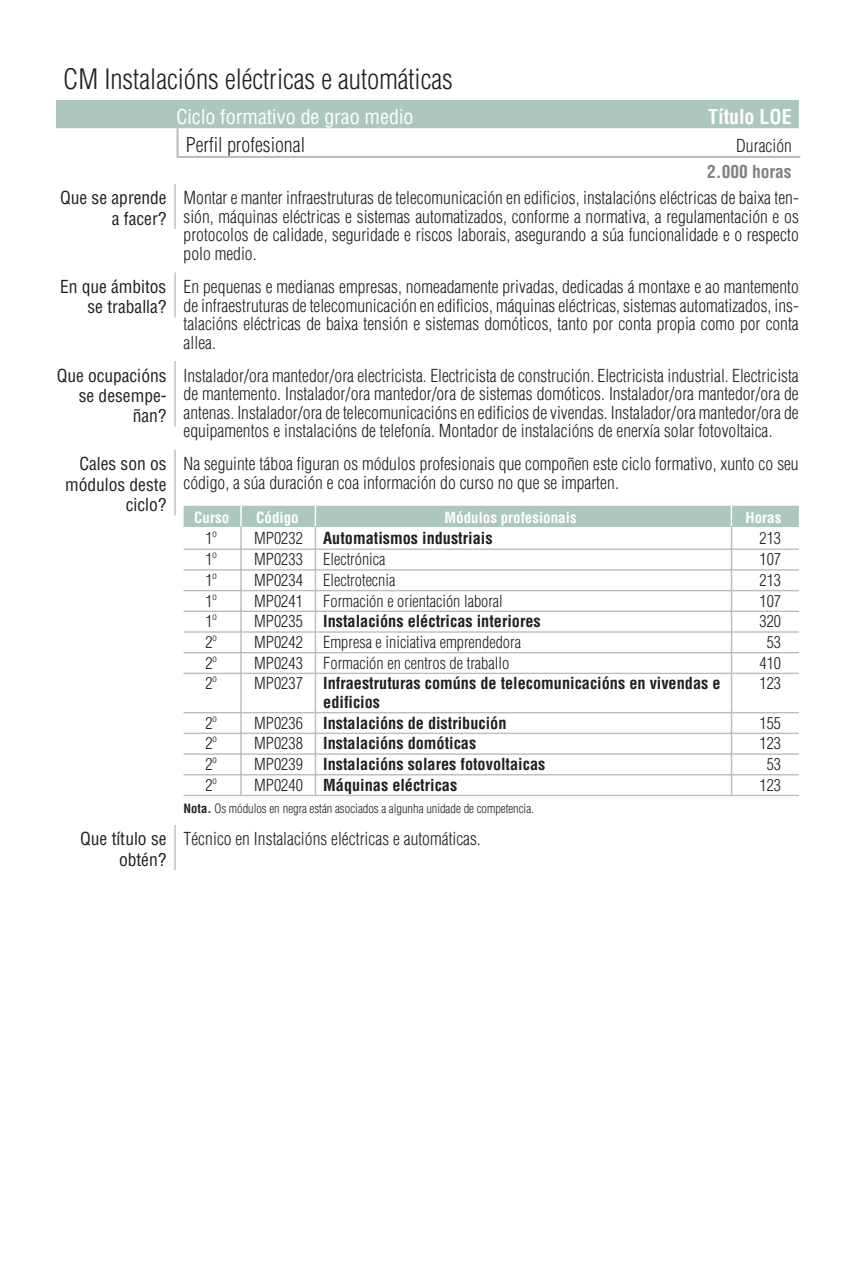
<style>
.page{position:relative;width:857px;height:1282px;background:#fff}
.page>*{position:absolute;margin:0;border:0;box-sizing:border-box;transform-origin:0 0}
.t1{font:300 condensed 27.5px "Helvetica";color:#231f20}
.t2{font:condensed 20px "Helvetica";letter-spacing:-.005em;color:#fff}
.t3{font:300 condensed 20px "Helvetica";letter-spacing:.005em;color:#231f20}
.t4{font:700 condensed 20px "Helvetica";letter-spacing:-.005em;color:#fff}
.t5{font:300 condensed 17.5px/18.5px "Helvetica";color:#231f20;text-align:justify}
.t6{font:condensed 17.5px/20.5px "Helvetica";letter-spacing:-.005em;color:#231f20;text-align:right}
.t7{font:700 condensed 17.5px "Helvetica";letter-spacing:-.005em;color:#808285}
.t8{font:700 condensed 16.25px/18.2px "Helvetica";color:#231f20}
.t9{font:300 condensed 16.25px "Helvetica";color:#231f20}
.t10{font:700 condensed 15px "Helvetica";color:#fff}
.t11{font:300 condensed 12.5px "Helvetica";letter-spacing:-.005em;color:#231f20}
.s1{font-weight:300}
.s2{font-weight:700}
</style>
<div class="page">
<div style="left:56px;top:100px;width:743px;height:28px;background:#adc7bd"></div>
<hr style="left:176px;top:128px;width:3px;height:28px;background:#bcbdc0">
<hr style="left:176px;top:156px;width:624px;height:2px;background:#bcbdc0">
<hr style="left:174px;top:184px;width:2px;height:45px;background:#bcbdc0">
<hr style="left:174px;top:272px;width:2px;height:46px;background:#bcbdc0">
<hr style="left:174px;top:361px;width:2px;height:66px;background:#bcbdc0">
<hr style="left:174px;top:450px;width:2px;height:65px;background:#bcbdc0">
<div style="left:184px;top:506px;width:615px;height:21px;background:#adc7bd"></div>
<hr style="left:240px;top:503px;width:2px;height:24px;background:#fff">
<hr style="left:184px;top:548px;width:615px;height:2px;background:#bcbdc0">
<hr style="left:240px;top:526px;width:2px;height:22px;background:#bcbdc0">
<hr style="left:184px;top:569px;width:615px;height:2px;background:#bcbdc0">
<hr style="left:240px;top:547px;width:2px;height:22px;background:#bcbdc0">
<hr style="left:184px;top:590px;width:615px;height:1px;background:#bcbdc0">
<hr style="left:240px;top:568px;width:2px;height:22px;background:#bcbdc0">
<hr style="left:184px;top:610px;width:615px;height:2px;background:#bcbdc0">
<hr style="left:240px;top:589px;width:2px;height:21px;background:#bcbdc0">
<hr style="left:184px;top:631px;width:615px;height:2px;background:#bcbdc0">
<hr style="left:240px;top:609px;width:2px;height:22px;background:#bcbdc0">
<hr style="left:184px;top:652px;width:615px;height:1px;background:#bcbdc0">
<hr style="left:240px;top:630px;width:2px;height:22px;background:#bcbdc0">
<hr style="left:184px;top:673px;width:615px;height:1px;background:#bcbdc0">
<hr style="left:240px;top:651px;width:2px;height:22px;background:#bcbdc0">
<svg style="left:315px;top:506px;width:1px;height:165px"></svg>
<svg style="left:731px;top:506px;width:1px;height:165px"></svg>
<hr style="left:184px;top:712px;width:615px;height:1px;background:#bcbdc0">
<hr style="left:240px;top:671px;width:2px;height:40px;background:#bcbdc0">
<hr style="left:315px;top:671px;width:1px;height:41px;background:#bcbdc0">
<hr style="left:731px;top:671px;width:1px;height:41px;background:#bcbdc0">
<hr style="left:184px;top:733px;width:615px;height:1px;background:#bcbdc0">
<hr style="left:240px;top:711px;width:2px;height:22px;background:#bcbdc0">
<hr style="left:184px;top:753px;width:615px;height:2px;background:#bcbdc0">
<hr style="left:240px;top:731px;width:2px;height:22px;background:#bcbdc0">
<hr style="left:184px;top:774px;width:615px;height:1px;background:#bcbdc0">
<hr style="left:240px;top:752px;width:2px;height:22px;background:#bcbdc0">
<hr style="left:184px;top:795px;width:615px;height:1px;background:#bcbdc0">
<hr style="left:240px;top:773px;width:2px;height:22px;background:#bcbdc0">
<svg style="left:315px;top:713px;width:1px;height:82px"></svg>
<svg style="left:731px;top:713px;width:1px;height:82px"></svg>
<hr style="left:174px;top:825px;width:2px;height:45px;background:#bcbdc0">
<h1 class="t1" style="left:63px;top:69px;width:391px">CM Instalacións eléctricas e automáticas</h1>
<p class="t2" style="left:176px;top:109px;width:238px">Ciclo formativo de grao medio</p>
<p class="t4" style="left:708px;top:109px;width:85px">Título LOE</p>
<p class="t3" style="left:186px;top:137px;width:121px">Perfil profesional</p>
<p class="t5" style="left:736px;top:138px;width:57px">Duración</p>
<p class="t7" style="left:707px;top:164px;width:86px">2.000 horas</p>
<p class="t6" style="left:60px;top:190px;width:108px">Que se apren de a fa cer?</p>
<p class="t5" style="left:184px;top:191px;width:617px">Mon tar e man ter in fraes tru tu ras de te le co mu ni ca ción en edi fi cios, ins ta la cións eléc tri cas de bai xa ten - sión, má qui nas eléc tri cas e sis te mas au to ma ti za dos, con for me a nor ma ti va, a re gu la men ta ción e os pro to co los de ca li da de, se gu ri da de e ris cos la bo rais, ase gu ran do a súa fun cio na li da de e o res pec to polo me dio.</p>
<p class="t6" style="left:60px;top:278px;width:108px">En que ám bi tos se tra ba lla?</p>
<p class="t5" style="left:184px;top:279px;width:617px">En pe que nas e me dia nas em pre sas, no mea da men te pri va das, de di ca das á mon ta xe e ao man te men to de in fraes tru tu ras de te le co mu ni ca ción en edi fi cios, má qui nas eléc tri cas, sis te mas au to ma ti za dos, ins - ta la cións eléc tri cas de bai xa ten sión e sis te mas do mó ti cos, tan to por con ta pro pia co mo por con ta allea.</p>
<p class="t6" style="left:57px;top:367px;width:111px">Que ocu pa cións se de sem pe - ñan?</p>
<p class="t5" style="left:184px;top:368px;width:617px">Insta la dor/ora man te dor/ora elec tri cis ta. Elec tri cis ta de cons tru ción. Elec tri cis ta in dus trial. Elec tri cis ta de man te men to. Insta la dor/ora man te dor/ora de sis te mas do mó ti cos. Insta la dor/ora man te dor/ora de an te nas. Insta la dor/ora de te le co mu ni ca cións en edi fi cios de vi ven das. Insta la dor/ora man te dor/ora de equi pa men tos e ins ta la cións de te le fo nía. Mon ta dor de ins ta la cións de ener xía so lar fo to vol tai ca.</p>
<p class="t6" style="left:65px;top:455px;width:103px">Ca les son os mó du los des te ci clo?</p>
<p class="t5" style="left:184px;top:456px;width:616px">Na seguinte táboa figuran os módulos profesionais que compoñen este ciclo formativo, xunto co seu código, a súa duración e coa información do curso no que se imparten.</p>
<p class="t10" style="left:194px;top:512px;width:36px">Curso</p>
<p class="t10" style="left:256px;top:512px;width:44px">Código</p>
<p class="t10" style="left:444px;top:512px;width:134px">Módulos profesionais</p>
<p class="t10" style="left:745px;top:512px;width:37px">Horas</p>
<p class="t9" style="left:205px;top:532px;width:13px">1º</p>
<p class="t8" style="left:254px;top:531px;width:240px"><span class="s1">MP0232</span> Automatismos industriais</p>
<p class="t9" style="left:759px;top:532px;width:23px">213</p>
<p class="t9" style="left:205px;top:553px;width:13px">1º</p>
<p class="t9" style="left:254px;top:553px;width:133px">MP0233 Electrónica</p>
<p class="t9" style="left:759px;top:553px;width:23px">107</p>
<p class="t9" style="left:205px;top:574px;width:13px">1º</p>
<p class="t9" style="left:254px;top:574px;width:143px">MP0234 Electrotecnia</p>
<p class="t9" style="left:759px;top:574px;width:23px">213</p>
<p class="t9" style="left:205px;top:594px;width:13px">1º</p>
<p class="t9" style="left:254px;top:594px;width:250px">MP0241 Formación e orientación laboral</p>
<p class="t9" style="left:759px;top:594px;width:23px">107</p>
<p class="t9" style="left:205px;top:615px;width:13px">1º</p>
<p class="t8" style="left:254px;top:614px;width:288px"><span class="s1">MP0235</span> Instalacións eléctricas interiores</p>
<p class="t9" style="left:759px;top:615px;width:23px">320</p>
<p class="t9" style="left:205px;top:636px;width:13px">2º</p>
<p class="t9" style="left:254px;top:636px;width:268px">MP0242 Empresa e iniciativa emprendedora</p>
<p class="t9" style="left:766px;top:636px;width:16px">53</p>
<p class="t9" style="left:205px;top:656px;width:13px">2º</p>
<p class="t9" style="left:254px;top:656px;width:256px">MP0243 Formación en centros de traballo</p>
<p class="t9" style="left:759px;top:656px;width:23px">410</p>
<p class="t9" style="left:205px;top:677px;width:13px">2º</p>
<p class="t8" style="left:323px;top:676px;width:399px;text-indent:-69px"><span class="s1">MP0237</span> Infraestruturas comúns de telecomunicacións en vivendas e edificios</p>
<p class="t9" style="left:759px;top:677px;width:23px">123</p>
<p class="t9" style="left:205px;top:716px;width:13px">2º</p>
<p class="t8" style="left:254px;top:715px;width:254px"><span class="s1">MP0236</span> Instalacións de distribución</p>
<p class="t9" style="left:759px;top:716px;width:23px">155</p>
<p class="t9" style="left:205px;top:737px;width:13px">2º</p>
<p class="t8" style="left:254px;top:736px;width:224px"><span class="s1">MP0238</span> Instalacións domóticas</p>
<p class="t9" style="left:759px;top:737px;width:23px">123</p>
<p class="t9" style="left:205px;top:758px;width:13px">2º</p>
<p class="t8" style="left:254px;top:757px;width:293px"><span class="s1">MP0239</span> Instalacións solares fotovoltaicas</p>
<p class="t9" style="left:766px;top:758px;width:16px">53</p>
<p class="t9" style="left:205px;top:778px;width:13px">2º</p>
<p class="t8" style="left:254px;top:777px;width:205px"><span class="s1">MP0240</span> Máquinas eléctricas</p>
<p class="t9" style="left:759px;top:778px;width:23px">123</p>
<p class="t11" style="left:184px;top:803px;width:352px"><span class="s2">Nota.</span> Os módulos en negra están asociados a algunha unidade de competencia.</p>
<p class="t6" style="left:80px;top:831px;width:88px">Que tí tu lo se ob tén?</p>
<p class="t5" style="left:184px;top:832px;width:299px">Técnico en Instalacións eléctricas e automáticas.</p>
</div>
